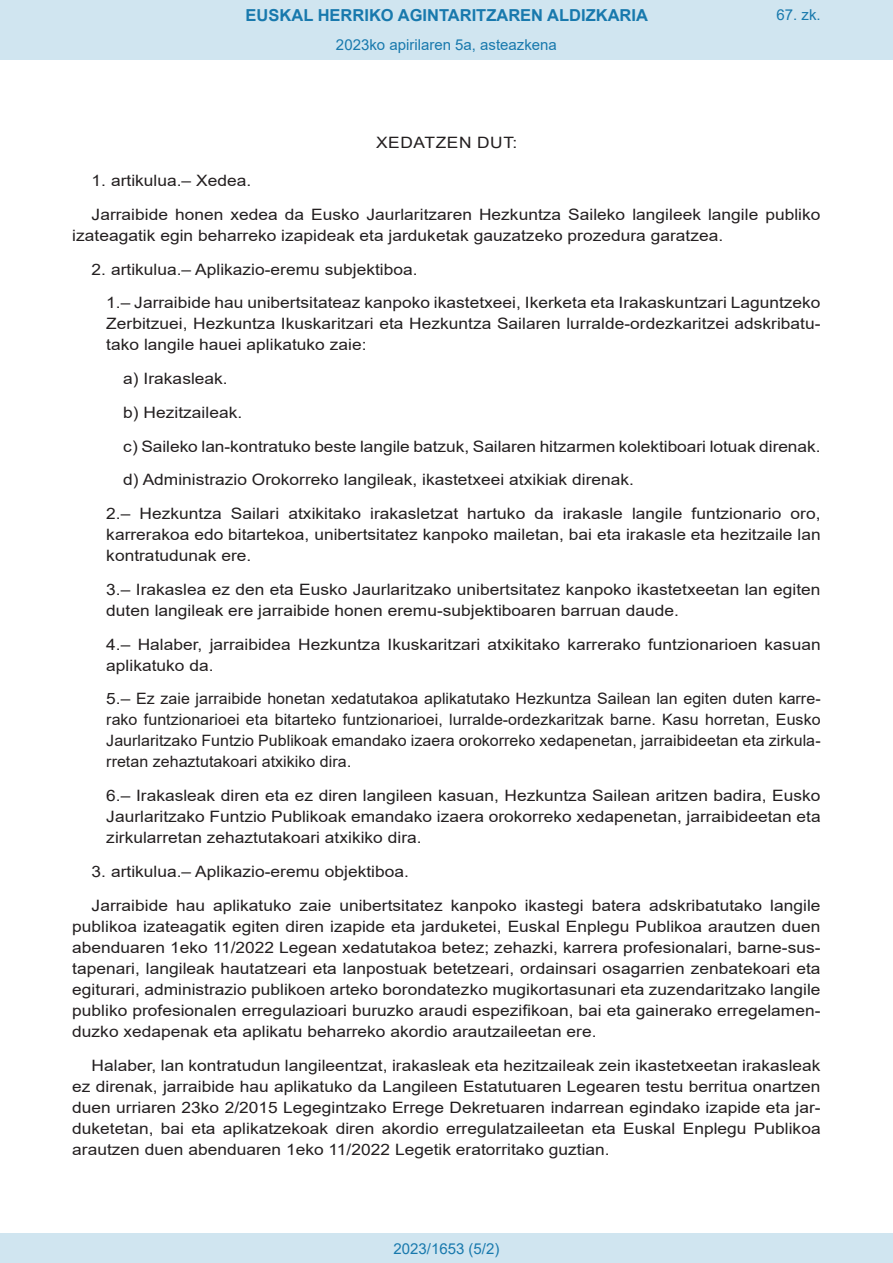
<style>
.page{position:relative;width:893px;height:1263px;background:#fff}
.page>*{position:absolute;margin:0;border:0;box-sizing:border-box;transform-origin:0 0}
.t1{font:700 16.5px "Arial";color:#1879ad}
.BOPVDetalle{font:15.6px/21px "Arial";color:#231f20;text-align:justify;scale:1.11 1}
.BOPVDetalle1{font:15.6px/21px "Arial";color:#231f20;text-align:justify;scale:1.11 1}
.BOPVDetalle2{font:15.6px "Arial";color:#231f20;scale:1.11 1}
.BOPVClave{font:15.6px "Arial";letter-spacing:.035em;color:#231f20;scale:1.11 1}
.Paginacion_Centro{font:15px "Arial";color:#1879ad}
</style>
<div class="page">
<div style="left:0;top:0;width:893px;height:60px;background:#d0e5f0"></div>
<div style="left:0;top:1233px;width:893px;height:30px;background:#d0e5f0"></div>
<p class="t1" style="left:246px;top:3px;width:404px">EUSKAL HERRIKO AGINTARITZAREN ALDIZKARIA</p>
<p class="Paginacion_Centro" style="left:336px;top:35px;width:222px">2023ko apirilaren 5a, asteazkena</p>
<p class="BOPVClave" style="left:376px;top:132px;width:129px">XEDATZEN DUT:</p>
<p class="Paginacion_Centro" style="left:776px;top:5px;width:46px">67. zk.</p>
<p class="BOPVDetalle" style="left:92px;top:170px;width:145px">1. artikulua.– Xedea.</p>
<p class="BOPVDetalle" style="left:72px;top:204px;width:676px;text-indent:19px">Jarraibide honen xedea da Eusko Jaurlaritzaren Hezkuntza Saileko langileek langile publiko izateagatik egin beharreko izapideak eta jarduketak gauzatzeko prozedura garatzea.</p>
<p class="BOPVDetalle" style="left:92px;top:259px;width:295px">2. artikulua.– Aplikazio-eremu subjektiboa.</p>
<p class="BOPVDetalle1" style="left:106px;top:292px;width:645px">1.– Jarraibide hau unibertsitateaz kanpoko ikastetxeei, Ikerketa eta Irakaskuntzari Laguntzeko Zerbitzuei, Hezkuntza Ikuskaritzari eta Hezkuntza Sailaren lurralde-ordezkaritzei adskribatu&shy;tako langile hauei aplikatuko zaie:</p>
<p class="BOPVDetalle2" style="left:123px;top:368px;width:96px">a) Irakasleak.</p>
<p class="BOPVDetalle2" style="left:123px;top:402px;width:109px">b) Hezitzaileak.</p>
<p class="BOPVDetalle2" style="left:123px;top:435px;width:630px">c) Saileko lan-kontratuko beste langile batzuk, Sailaren hitzarmen kolektiboari lotuak direnak.</p>
<p class="BOPVDetalle2" style="left:123px;top:469px;width:462px">d) Administrazio Orokorreko langileak, ikastetxeei atxikiak direnak.</p>
<p class="BOPVDetalle1" style="left:106px;top:503px;width:645px">2.– Hezkuntza Sailari atxikitako irakasletzat hartuko da irakasle langile funtzionario oro, karrerakoa edo bitartekoa, unibertsitatez kanpoko mailetan, bai eta irakasle eta hezitzaile lan kontratudunak ere.</p>
<p class="BOPVDetalle1" style="left:106px;top:579px;width:645px">3.– Irakaslea ez den eta Eusko Jaurlaritzako unibertsitatez kanpoko ikastetxeetan lan egiten duten langileak ere jarraibide honen eremu-subjektiboaren barruan daude.</p>
<p class="BOPVDetalle1" style="left:106px;top:634px;width:645px">4.– Halaber, jarraibidea Hezkuntza Ikuskaritzari atxikitako karrerako funtzionarioen kasuan aplikatuko da.</p>
<p class="BOPVDetalle1" style="left:106px;top:688px;width:645px">5.– Ez zaie jarraibide honetan xedatutakoa aplikatutako Hezkuntza Sailean lan egiten duten karre&shy;rako funtzionarioei eta bitarteko funtzionarioei, lurralde-ordezkaritzak barne. Kasu horretan, Eusko Jaurlaritzako Funtzio Publikoak emandako izaera orokorreko xedapenetan, jarraibideetan eta zirkula&shy;rretan zehaztutakoari atxikiko dira.</p>
<p class="BOPVDetalle1" style="left:106px;top:785px;width:645px">6.– Irakasleak diren eta ez diren langileen kasuan, Hezkuntza Sailean aritzen badira, Eusko Jaurlaritzako Funtzio Publikoak emandako izaera orokorreko xedapenetan, jarraibideetan eta zirkularretan zehaztutakoari atxikiko dira.</p>
<p class="BOPVDetalle" style="left:92px;top:861px;width:287px">3. artikulua.– Aplikazio-eremu objektiboa.</p>
<p class="BOPVDetalle" style="left:72px;top:895px;width:676px;text-indent:19px">Jarraibide hau aplikatuko zaie unibertsitatez kanpoko ikastegi batera adskribatutako langile publikoa izateagatik egiten diren izapide eta jarduketei, Euskal Enplegu Publikoa arautzen duen abenduaren 1eko 11/2022 Legean xedatutakoa betez; zehazki, karrera profesionalari, barne-sus&shy;tapenari, langileak hautatzeari eta lanpostuak betetzeari, ordainsari osagarrien zenbatekoari eta egiturari, administrazio publikoen arteko borondatezko mugikortasunari eta zuzendaritzako langile publiko profesionalen erregulazioari buruzko araudi espezifikoan, bai eta gainerako erregelamen&shy;duzko xedapenak eta aplikatu beharreko akordio arautzaileetan ere.</p>
<p class="BOPVDetalle" style="left:72px;top:1054px;width:676px;text-indent:19px">Halaber, lan kontratudun langileentzat, irakasleak eta hezitzaileak zein ikastetxeetan irakasleak ez direnak, jarraibide hau aplikatuko da Langileen Estatutuaren Legearen testu berritua onartzen duen urriaren 23ko 2/2015 Legegintzako Errege Dekretuaren indarrean egindako izapide eta jar&shy;duketetan, bai eta aplikatzekoak diren akordio erregulatzaileetan eta Euskal Enplegu Publikoa arautzen duen abenduaren 1eko 11/2022 Legetik eratorritako guztian.</p>
<p class="Paginacion_Centro" style="left:393px;top:1238px;width:107px">2023/1653 (5/2)</p>
</div>
